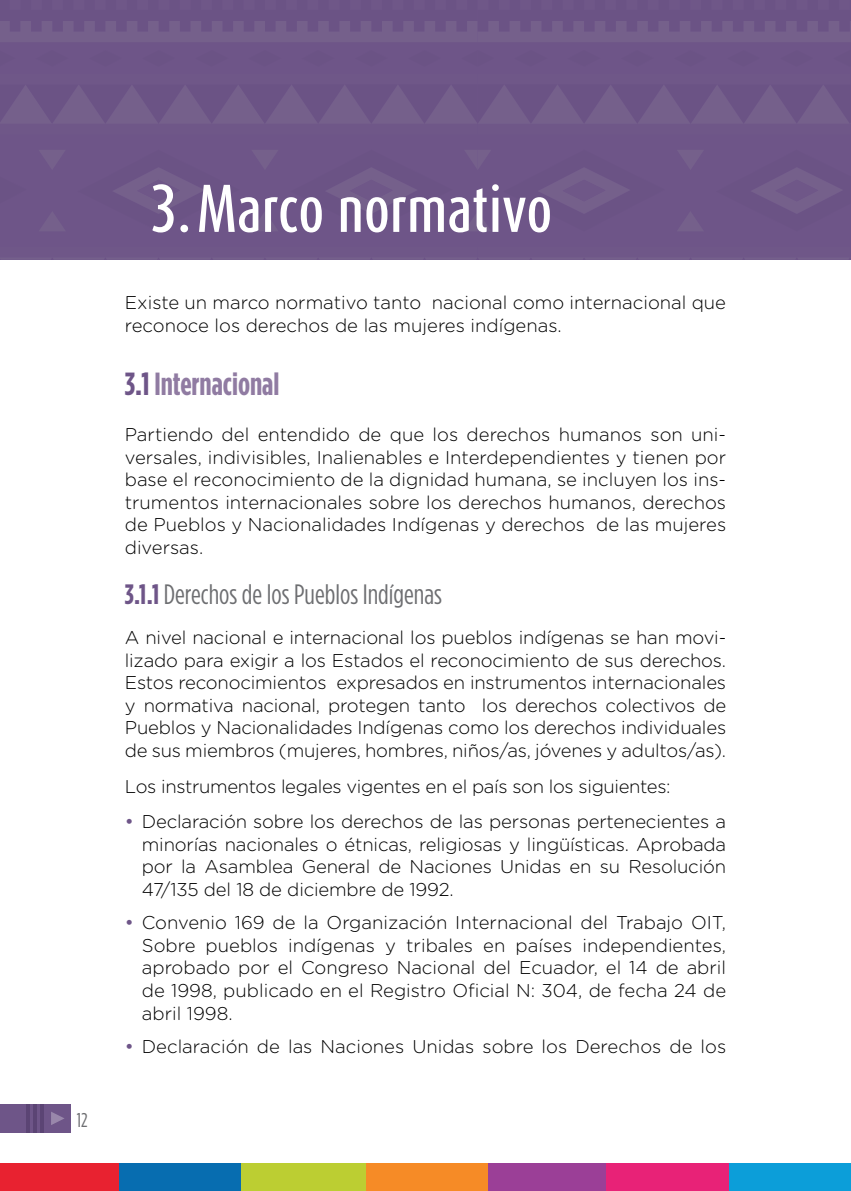
<style>
.page{position:relative;width:851px;height:1191px;background:#fff}
.page>*{position:absolute;margin:0;border:0;box-sizing:border-box;transform-origin:0 0}
.t1{font:500 56px "Dax Compact";color:#fff}
.t2{font:700 32px "Gotham Condensed";color:#907ba2}
.t3{font:28px "Gotham Condensed";color:#6d6e71}
.t4{font:20px "Gotham Condensed";color:#6d6e71}
.t5{font:300 18.4px/22.4px "Gotham Rounded";color:#000;text-align:justify}
.t6{font:300 18.4px "Gotham Rounded";letter-spacing:-.02em;color:#000}
.s1{color:#6e5588}
.s2{font-weight:700;color:#6e5588}
.s3{font-weight:400;font-size:19px;color:#6e5588}
</style>
<div class="page">
<hr style="left:850px;top:0;width:1px;height:137px;background:#6e5588">
<div style="left:0;top:1164px;width:119px;height:27px;background:#e82230"></div>
<div style="left:485px;top:1164px;width:123px;height:27px;background:#9b3f97"></div>
<div style="left:606px;top:1164px;width:124px;height:27px;background:#e82277"></div>
<div style="left:729px;top:1164px;width:121px;height:27px;background:#0c9ed9"></div>
<div style="left:363px;top:1164px;width:124px;height:27px;background:#f68b26"></div>
<div style="left:119px;top:1164px;width:124px;height:27px;background:#076db0"></div>
<div style="left:242px;top:1164px;width:124px;height:27px;background:#bcce32"></div>
<div style="left:0;top:1104px;width:71px;height:28px;background:#6e5588"></div>
<svg style="left:51px;top:1112px;width:13px;height:13px"></svg>
<hr style="left:40px;top:1104px;width:4px;height:28px;background:#5b4474">
<hr style="left:33px;top:1104px;width:4px;height:28px;background:#5b4474">
<div style="left:0;top:0;width:850px;height:260px;background:#6e5588"></div>
<svg style="left:40px;top:212px;width:25px;height:19px"></svg>
<svg style="left:40px;top:150px;width:25px;height:19px"></svg>
<svg style="left:253px;top:213px;width:24px;height:18px"></svg>
<svg style="left:114px;top:168px;width:89px;height:45px"></svg>
<svg style="left:252px;top:150px;width:25px;height:18px"></svg>
<svg style="left:327px;top:168px;width:88px;height:45px"></svg>
<svg style="left:678px;top:150px;width:25px;height:19px"></svg>
<svg style="left:678px;top:212px;width:25px;height:19px"></svg>
<svg style="left:753px;top:168px;width:88px;height:45px"></svg>
<svg style="left:0;top:21px;width:850px;height:21px"></svg>
<svg style="left:465px;top:150px;width:25px;height:18px"></svg>
<svg style="left:465px;top:213px;width:25px;height:18px"></svg>
<svg style="left:540px;top:168px;width:88px;height:45px"></svg>
<svg style="left:1px;top:86px;width:847px;height:37px"></svg>
<svg style="left:1px;top:258px;width:847px;height:1px"></svg>
<p class="t4" style="left:77px;top:1108px;width:12px">12</p>
<h1 class="t1" style="left:150px;top:172px;width:403px">3.Marco normativo</h1>
<p class="t5" style="left:125px;top:291px;width:602px">Existe un marco normativo tanto nacional como internacional que reconoce los derechos de las mujeres indígenas.</p>
<h2 class="t2" style="left:125px;top:365px;width:156px"><span class="s1">3.1</span> Internacional</h2>
<p class="t5" style="left:125px;top:422px;width:602px">Partiendo del entendido de que los derechos humanos son uni&shy;versales, indivisibles, Inalienables e Interdependientes y tienen por base el reconocimiento de la dignidad humana, se incluyen los ins&shy;trumentos internacionales sobre los derechos humanos, derechos de Pueblos y Nacionalidades Indígenas y derechos de las mujeres diversas.</p>
<h3 class="t3" style="left:125px;top:578px;width:318px"><span class="s2">3.1.1</span> Derechos de los Pueblos Indígenas</h3>
<p class="t5" style="left:125px;top:626px;width:603px">A nivel nacional e internacional los pueblos indígenas se han movi&shy;lizado para exigir a los Estados el reconocimiento de sus derechos.<br>Estos reconocimientos expresados en instrumentos internacionales y normativa nacional, protegen tanto los derechos colectivos de Pueblos y Nacionalidades Indígenas como los derechos individuales de sus miembros (mujeres, hombres, niños/as, jóvenes y adultos/as).</p>
<p class="t6" style="left:125px;top:774px;width:547px">Los instrumentos legales vigentes en el país son los siguientes:</p>
<p class="t5" style="left:142px;top:809px;width:585px;text-indent:-17px"><span class="s3">•</span> Declaración sobre los derechos de las personas pertenecientes a minorías nacionales o étnicas, religiosas y lingüísticas. Aprobada por la Asamblea General de Naciones Unidas en su Resolución 47/135 del 18 de diciembre de 1992.</p>
<p class="t5" style="left:142px;top:911px;width:585px;text-indent:-17px"><span class="s3">•</span> Convenio 169 de la Organización Internacional del Trabajo OIT, Sobre pueblos indígenas y tribales en países independientes, aprobado por el Congreso Nacional del Ecuador, el 14 de abril de 1998, publicado en el Registro Oficial N: 304, de fecha 24 de abril 1998.</p>
<p class="t5" style="left:125px;top:1034px;width:603px"><span class="s3">•</span> Declaración de las Naciones Unidas sobre los Derechos de los</p>
</div>
